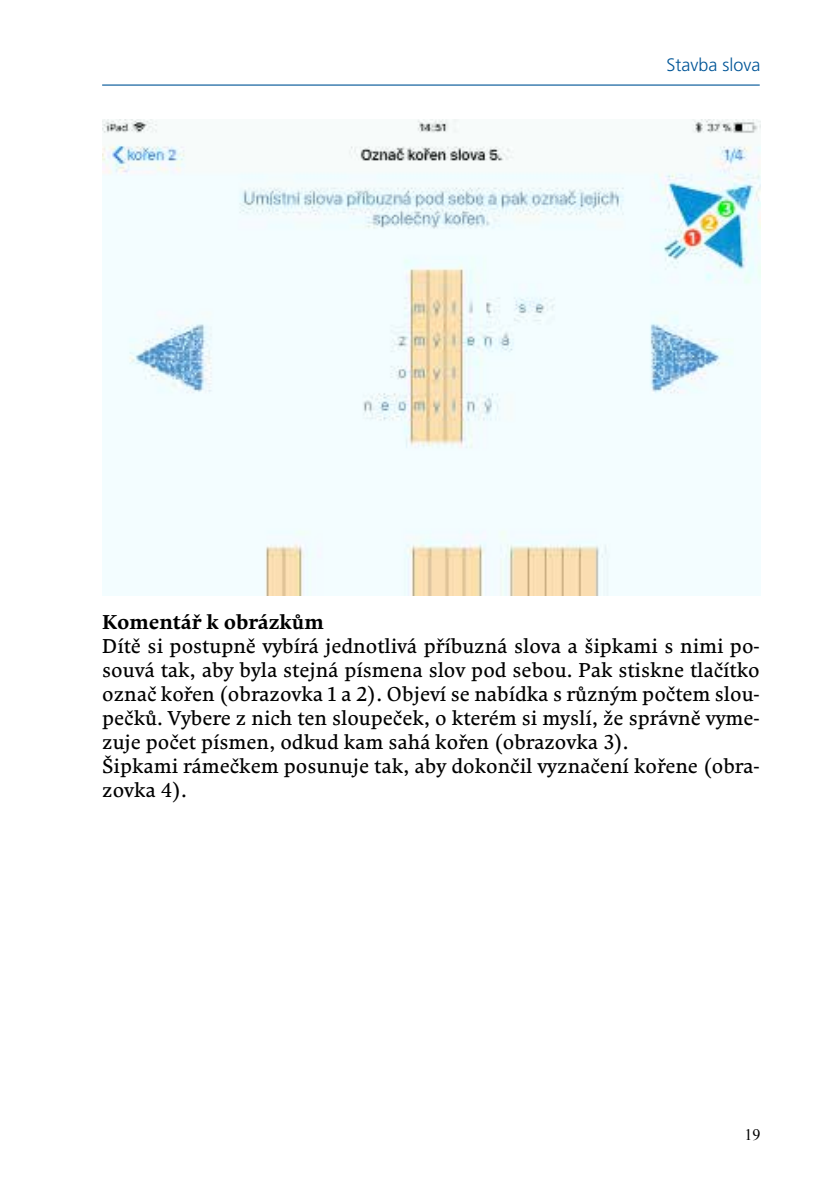
<style>
.page{position:relative;width:840px;height:1191px;background:#fff}
.page>*{position:absolute;margin:0;border:0;box-sizing:border-box;transform-origin:0 0}
.t1{font:20px/24px "Comenia Serif";color:#000}
.t2{font:700 20px "Comenia Serif";color:#000}
.t3{font:300 18px "Frutiger CE";color:#005597}
.t4{font:16px "Times New Roman";color:#000}
</style>
<div class="page">
<hr style="left:102px;top:84px;width:657px;height:2px;background:#005597">
<img style="left:102px;top:119px;width:658px;height:476px">
<p class="t3" style="left:666px;top:54px;width:95px">Stavba slova</p>
<p class="t2" style="left:102px;top:607px;width:223px">Komentář k obrázkům</p>
<p class="t1" style="left:102px;top:633px;width:658px">Dítě si postupně vybírá jednotlivá příbuzná slova a šipkami s nimi po&shy;souvá tak, aby byla stejná písmena slov pod sebou. Pak stiskne tlačítko označ kořen (obrazovka 1 a 2). Objeví se nabídka s různým počtem slou&shy;pečků. Vybere z nich ten sloupeček, o kterém si myslí, že správně vyme&shy;zuje počet písmen, odkud kam sahá kořen (obrazovka 3).<br>Šipkami rámečkem posunuje tak, aby dokončil vyznačení kořene (obra&shy;zovka 4).</p>
<p class="t4" style="left:744px;top:1123px;width:17px">19</p>
</div>
